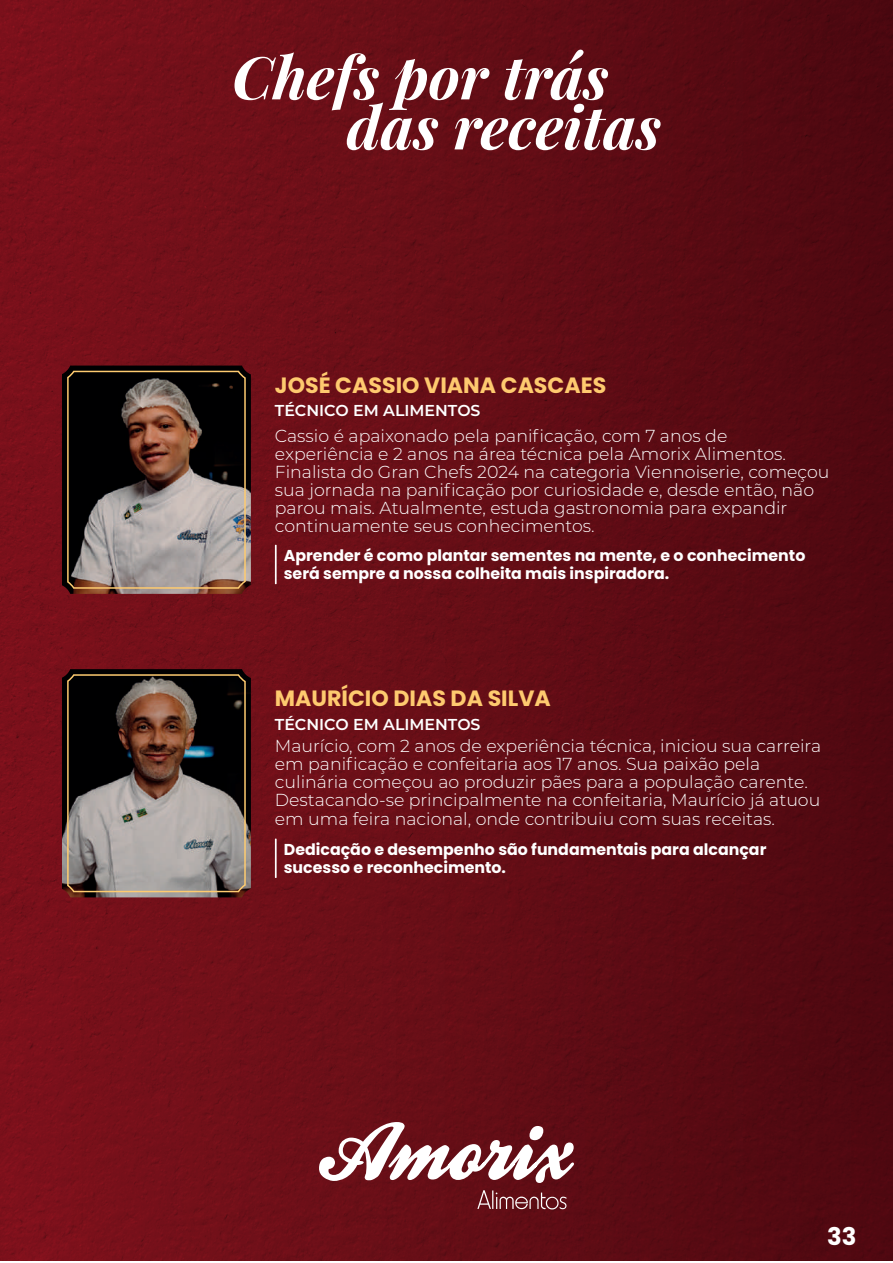
<style>
.page{position:relative;width:893px;height:1263px;background:#fff}
.page>*{position:absolute;margin:0;border:0;box-sizing:border-box;transform-origin:0 0}
.t1{font:italic 700 59.1px/50.1px "Playfair Display";color:#fff}
.t2{font:700 24.3px "Poppins";color:#fff}
.t3{font:700 22.05px "Poppins";color:#feca6f}
.t4{font:300 17.4px/18.1px "Montserrat";color:#fff}
.t5{font:700 15.75px/18.1px "Poppins";color:#fff}
.t6{font:600 15.75px "Montserrat";color:#fff}
</style>
<div class="page">
<img style="left:0;top:0;width:893px;height:1261px">
<svg style="left:319px;top:1122px;width:255px;height:61px"></svg>
<svg style="left:477px;top:1190px;width:89px;height:19px"></svg>
<svg style="left:275px;top:544px;width:2px;height:40px"></svg>
<img style="left:62px;top:366px;width:189px;height:228px">
<div style="left:67px;top:371px;width:179px;height:218px;border:2px solid #fecb70;border-radius:6px"></div>
<svg style="left:275px;top:838px;width:2px;height:40px"></svg>
<img style="left:62px;top:669px;width:189px;height:228px">
<div style="left:67px;top:674px;width:179px;height:218px;border:2px solid #fecb70;border-radius:6px"></div>
<h1 class="t1" style="left:347px;top:47px;width:316px;text-indent:-115px">Chefs por trás das receitas</h1>
<p class="t3" style="left:275px;top:372px;width:333px">JOSÉ CASSIO VIANA CASCAES</p>
<p class="t6" style="left:275px;top:400px;width:207px">TÉCNICO EM ALIMENTOS</p>
<p class="t4" style="left:275px;top:426px;width:556px">Cassio é apaixonado pela panificação, com 7 anos de experiência e 2 anos na área técnica pela Amorix Alimentos.<br>Finalista do Gran Chefs 2024 na categoria Viennoiserie, começou sua jornada na panificação por curiosidade e, desde então, não parou mais. Atualmente, estuda gastronomia para expandir continuamente seus conhecimentos.</p>
<p class="t5" style="left:284px;top:547px;width:523px">Aprender é como plantar sementes na mente, e o conhecimento será sempre a nossa colheita mais inspiradora.</p>
<p class="t3" style="left:275px;top:685px;width:277px">MAURÍCIO DIAS DA SILVA</p>
<p class="t6" style="left:275px;top:713px;width:207px">TÉCNICO EM ALIMENTOS</p>
<p class="t4" style="left:275px;top:736px;width:548px">Maurício, com 2 anos de experiência técnica, iniciou sua carreira em panificação e confeitaria aos 17 anos. Sua paixão pela culinária começou ao produzir pães para a população carente.<br>Destacando-se principalmente na confeitaria, Maurício já atuou em uma feira nacional, onde contribuiu com suas receitas.</p>
<p class="t5" style="left:284px;top:840px;width:484px">Dedicação e desempenho são fundamentais para alcançar sucesso e reconhecimento.</p>
<h2 class="t2" style="left:827px;top:1222px;width:31px">33</h2>
</div>
